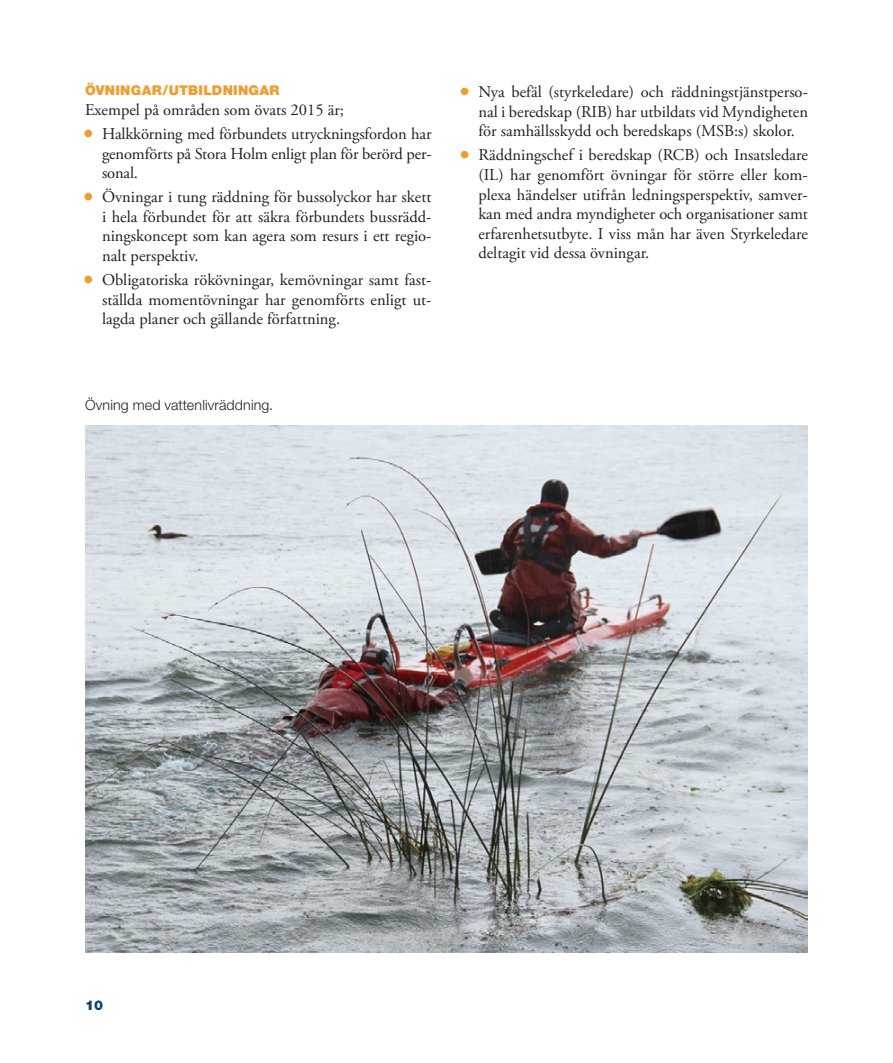
<style>
.page{position:relative;width:893px;height:1063px;background:#fff}
.page>*{position:absolute;margin:0;border:0;box-sizing:border-box;transform-origin:0 0}
.t1{font:16.5px/19.6px "Adobe Garamond Pro";color:#231f20;text-align:justify}
.t2{font:300 14.25px "Helvetica Neue";letter-spacing:.01em;color:#231f20}
.t3{font:900 13.5px "Helvetica Neue";letter-spacing:.025em;color:#f49c28}
.t4{font:900 13.5px "Helvetica Neue";color:#00447b}
.s1{color:#f49c28}
</style>
<div class="page">
<img style="left:85px;top:425px;width:723px;height:527px">
<div style="left:84px;top:130px;width:8px;height:7px;border:3px solid #f49c28;border-radius:50%"></div>
<div style="left:84px;top:193px;width:8px;height:7px;border:3px solid #f49c28;border-radius:50%"></div>
<div style="left:84px;top:276px;width:8px;height:7px;border:3px solid #f49c28;border-radius:50%"></div>
<div style="left:461px;top:88px;width:7px;height:7px;border:3px solid #f49c28;border-radius:50%"></div>
<div style="left:461px;top:151px;width:7px;height:7px;border:3px solid #f49c28;border-radius:50%"></div>
<p class="t3" style="left:85px;top:83px;width:196px">ÖVNINGAR/UTBILDNINGAR</p>
<p class="t1" style="left:85px;top:101px;width:260px">Exempel på områden som övats 2015 är;</p>
<p class="t1" style="left:102px;top:124px;width:331px;text-indent:-17px"><span class="s1">•</span> Halkkörning med förbundets utryckningsfordon har genomförts på Stora Holm enligt plan för berörd per&shy;sonal.</p>
<p class="t1" style="left:102px;top:188px;width:331px;text-indent:-17px"><span class="s1">•</span> Övningar i tung räddning för bussolyckor har skett i hela förbundet för att säkra förbundets bussrädd&shy;ningskoncept som kan agera som resurs i ett regio&shy;nalt perspektiv.</p>
<p class="t1" style="left:102px;top:271px;width:331px;text-indent:-17px"><span class="s1">•</span> Obligatoriska rökövningar, kemövningar samt fast&shy;ställda momentövningar har genomförts enligt ut&shy;lagda planer och gällande författning.</p>
<p class="t2" style="left:85px;top:396px;width:190px">Övning med vattenlivräddning.</p>
<p class="t1" style="left:478px;top:83px;width:331px;text-indent:-17px"><span class="s1">•</span> Nya befäl (styrkeledare) och räddningstjänstperso&shy;nal i beredskap (RIB) har utbildats vid Myndigheten för samhällsskydd och beredskaps (MSB:s) skolor.</p>
<p class="t1" style="left:478px;top:146px;width:331px;text-indent:-17px"><span class="s1">•</span> Räddningschef i beredskap (RCB) och Insatsledare (IL) har genomfört övningar för större eller kom&shy;plexa händelser utifrån ledningsperspektiv, samver&shy;kan med andra myndigheter och organisationer samt erfarenhetsutbyte. I viss mån har även Styrkeledare deltagit vid dessa övningar.</p>
<p class="t4" style="left:85px;top:997px;width:20px">10</p>
</div>
